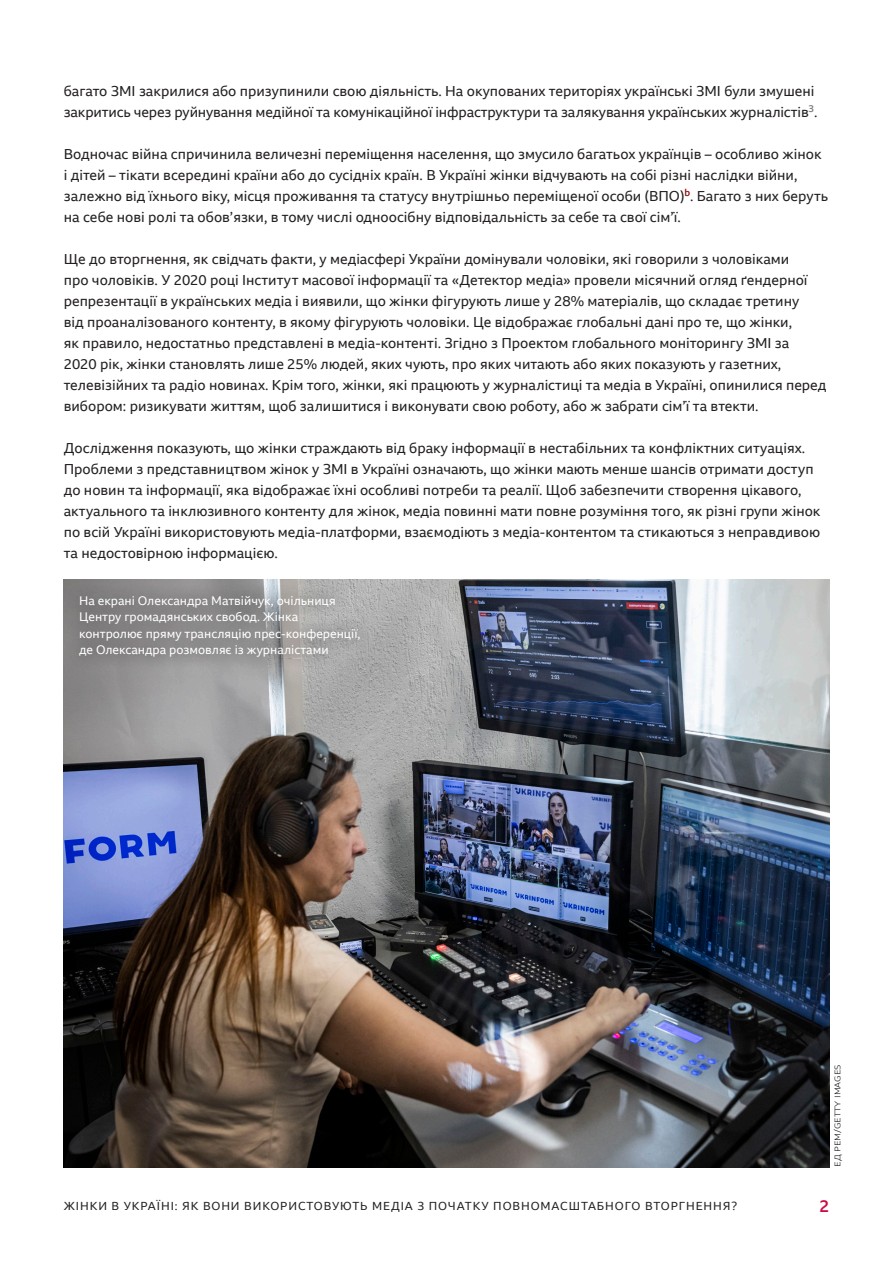
<style>
.page{position:relative;width:893px;height:1263px;background:#fff}
.page>*{position:absolute;margin:0;border:0;box-sizing:border-box;transform-origin:0 0}
.t1{font:500 16.5px "BBC Reith Sans";color:#cd0c43}
.t2{font:13.8px/21px "BBC Reith Sans";color:#231f20}
.t3{font:12px/16.5px "BBC Reith Sans";color:#fff}
.t4{font:11.25px "BBC Reith Sans";letter-spacing:.08em;color:#231f20}
.t5{font:300 10.5px "BBC Reith Sans";color:#231f20}
</style>
<div class="page">
<img style="left:64px;top:579px;width:765px;height:588px">
<div style="left:65px;top:582px;width:308px;height:89px;background:#231f20;opacity:.9"></div>
<p class="t2" style="left:64px;top:80px;width:755px">багато ЗМІ закрилися або призупинили свою діяльність. На окупованих територіях українські ЗМІ були змушені закритись через руйнування медійної та комунікаційної інфраструктури та залякування українських журналістів<sup>3</sup>.</p>
<p class="t2" style="left:64px;top:143px;width:766px">Водночас війна спричинила величезні переміщення населення, що змусило багатьох українців – особливо жінок і дітей – тікати всередині країни або до сусідніх країн. В Україні жінки відчувають на собі різні наслідки війни, залежно від їхнього віку, місця проживання та статусу внутрішньо переміщеної особи (ВПО)<sup>b</sup>. Багато з них беруть на себе нові ролі та обов’язки, в тому числі одноосібну відповідальність за себе та свої сім’ї.</p>
<p class="t2" style="left:64px;top:248px;width:764px">Ще до вторгнення, як свідчать факти, у медіасфері України домінували чоловіки, які говорили з чоловіками<br>про чоловіків. У 2020 році Інститут масової інформації та «Детектор медіа» провели місячний огляд ґендерної репрезентації в українських медіа і виявили, що жінки фігурують лише у 28% матеріалів, що складає третину<br>від проаналізованого контенту, в якому фігурують чоловіки. Це відображає глобальні дані про те, що жінки,<br>як правило, недостатньо представлені в медіа-контенті. Згідно з Проектом глобального моніторингу ЗМІ за<br>2020 рік, жінки становлять лише 25% людей, яких чують, про яких читають або яких показують у газетних, телевізійних та радіо новинах. Крім того, жінки, які працюють у журналістиці та медіа в Україні, опинилися перед вибором: ризикувати життям, щоб залишитися і виконувати свою роботу, або ж забрати сім’ї та втекти.</p>
<p class="t2" style="left:64px;top:437px;width:758px">Дослідження показують, що жінки страждають від браку інформації в нестабільних та конфліктних ситуаціях.<br>Проблеми з представництвом жінок у ЗМІ в Україні означають, що жінки мають менше шансів отримати доступ до новин та інформації, яка відображає їхні особливі потреби та реалії. Щоб забезпечити створення цікавого, актуального та інклюзивного контенту для жінок, медіа повинні мати повне розуміння того, як різні групи жінок по всій Україні використовують медіа-платформи, взаємодіють з медіа-контентом та стикаються з неправдивою та недостовірною інформацією.</p>
<p class="t3" style="left:79px;top:592px;width:283px">На екрані Олександра Матвійчук, очільниця Центру громадянських свобод. Жінка контролює пряму трансляцію прес-конференції, де Олександра розмовляє із журналістами</p>
<p class="t5" style="left:830px;top:1167px;width:104px;rotate:-90deg">ед рем/getty images</p>
<p class="t4" style="left:64px;top:1199px;width:675px">ЖІНКИ В УКРАЇНІ: ЯК ВОНИ ВИКОРИСТОВУЮТЬ МЕДІА З ПОЧАТКУ ПОВНОМАСШТАБНОГО ВТОРГНЕННЯ?</p>
<p class="t1" style="left:819px;top:1196px;width:11px">2</p>
</div>
